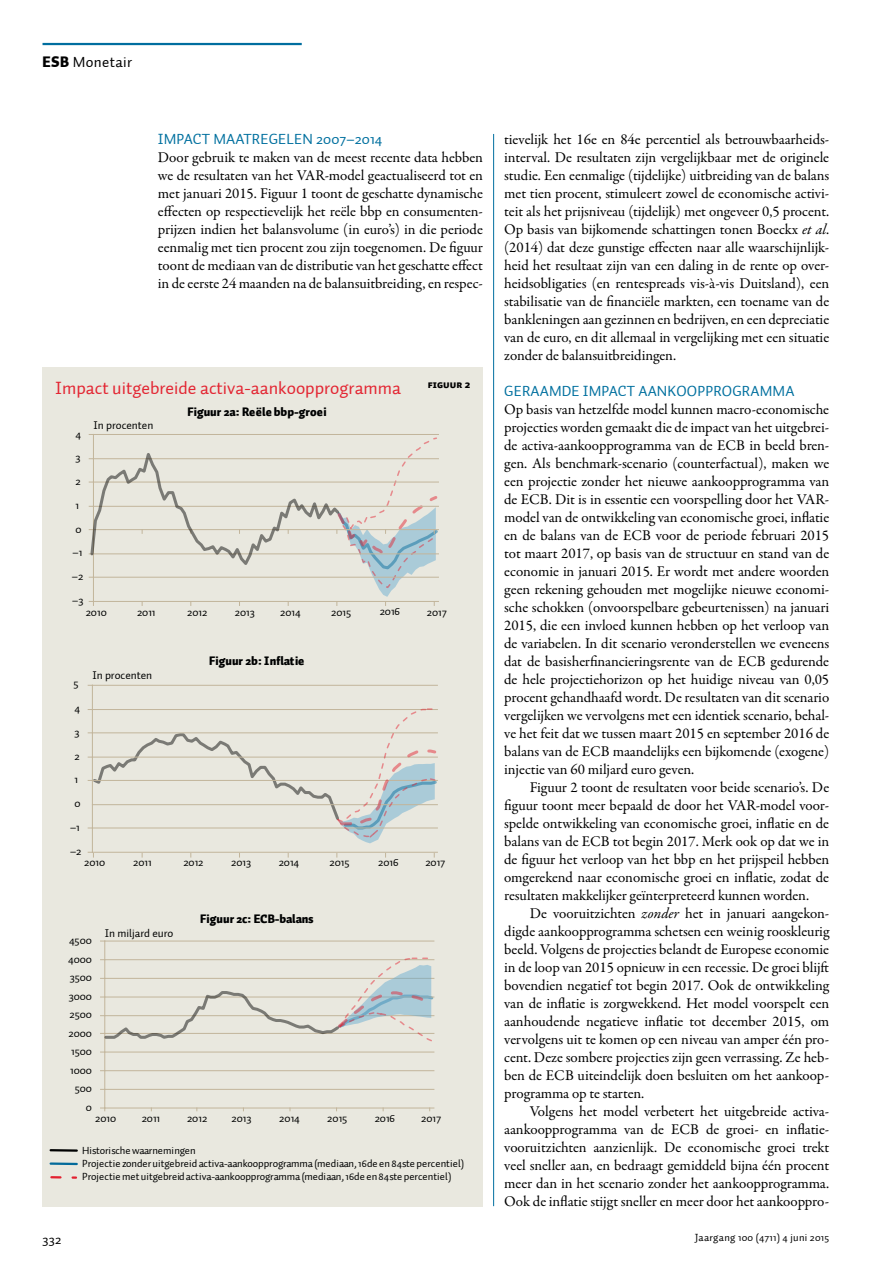
<style>
.page{position:relative;width:893px;height:1263px;background:#fff}
.page>*{position:absolute;margin:0;border:0;box-sizing:border-box;transform-origin:0 0}
.t1{font:18px "Auto 1";color:#e32532}
.t2{font:15px/18px "Garamond Premr Pro";letter-spacing:-.005em;color:#000;text-align:justify}
.t3{font:15px "Auto 1";letter-spacing:.01em;color:#00709f}
.t4{font:15px "Auto 1";letter-spacing:.025em;color:#000}
.t5{font:13.5px "Auto 1";color:#000}
.t6{font:900 12.15px "Auto 1";color:#000101}
.t7{font:11.4px "Auto 1";color:#000101}
.t8{font:10.65px/13.4px "Auto 1";letter-spacing:-.005em;color:#000101}
.t9{font:10.5px "Auto 1";letter-spacing:.025em;color:#000}
.t10{font:10.5px "Auto 1 Black Sm Cp";color:#000}
.s1{font-weight:900}
.s2{font-style:italic}
</style>
<div class="page">
<hr style="left:43px;top:43px;width:259px;height:2px;background:#006e9f">
<hr style="left:493px;top:134px;width:1px;height:1072px;background:#006e9f">
<div style="left:43px;top:367px;width:440px;height:839px;background:#e9e8df"></div>
<hr style="left:92px;top:685px;width:345px;height:1px;background:#c2b59b">
<hr style="left:92px;top:852px;width:345px;height:1px;background:#c2b59b">
<hr style="left:92px;top:685px;width:1px;height:167px;background:#c2b59b">
<hr style="left:105px;top:941px;width:329px;height:1px;background:#c2b59b">
<hr style="left:105px;top:959px;width:329px;height:1px;background:#c2b59b">
<hr style="left:105px;top:978px;width:329px;height:1px;background:#c2b59b">
<hr style="left:105px;top:997px;width:329px;height:1px;background:#c2b59b">
<hr style="left:105px;top:1015px;width:329px;height:1px;background:#c2b59b">
<hr style="left:105px;top:1033px;width:329px;height:1px;background:#c2b59b">
<hr style="left:105px;top:1052px;width:329px;height:1px;background:#c2b59b">
<hr style="left:105px;top:1070px;width:329px;height:1px;background:#c2b59b">
<hr style="left:105px;top:1089px;width:329px;height:1px;background:#c2b59b">
<hr style="left:104px;top:941px;width:1px;height:167px;background:#c2b59b">
<hr style="left:105px;top:1108px;width:329px;height:1px;background:#c2b59b">
<hr style="left:51px;top:1162px;width:26px;height:3px;background:#046b9b">
<svg style="left:51px;top:1176px;width:25px;height:3px"></svg>
<hr style="left:51px;top:1149px;width:26px;height:3px;background:#000101">
<svg style="left:101px;top:957px;width:332px;height:84px"></svg>
<svg style="left:88px;top:708px;width:349px;height:135px"></svg>
<svg style="left:89px;top:434px;width:349px;height:171px"></svg>
<p class="t4" style="left:43px;top:53px;width:91px"><span class="s1">ESB</span> Monetair</p>
<p class="t3" style="left:158px;top:130px;width:226px">IMPACT MAATREGELEN 2007–2014</p>
<p class="t2" style="left:158px;top:149px;width:327px">Door gebruik te maken van de meest recente data hebben we de resultaten van het VAR-model geactualiseerd tot en met januari 2015. Figuur 1 toont de geschatte dynamische effecten op respectievelijk het reële bbp en consumenten&shy;prijzen indien het balansvolume (in euro’s) in die periode eenmalig met tien procent zou zijn toegenomen. De figuur toont de mediaan van de distributie van het geschatte effect in de eerste 24 maanden na de balansuitbreiding, en respec-</p>
<p class="t1" style="left:55px;top:377px;width:347px">Impact uitgebreide activa-aankoopprogramma</p>
<p class="t10" style="left:428px;top:379px;width:44px">FIGUUR 2</p>
<p class="t7" style="left:76px;top:427px;width:7px">4</p>
<p class="t7" style="left:76px;top:450px;width:7px">3</p>
<p class="t7" style="left:76px;top:474px;width:7px">2</p>
<p class="t7" style="left:76px;top:498px;width:5px">1</p>
<p class="t7" style="left:76px;top:522px;width:8px">0</p>
<p class="t7" style="left:73px;top:545px;width:11px">–1</p>
<p class="t7" style="left:72px;top:569px;width:13px">–2</p>
<p class="t7" style="left:72px;top:593px;width:13px">–3</p>
<p class="t7" style="left:93px;top:418px;width:61px">In procenten</p>
<p class="t6" style="left:187px;top:404px;width:141px">Figuur 2a: Reële bbp-groei</p>
<p class="t7" style="left:86px;top:605px;width:23px">2010</p>
<p class="t7" style="left:137px;top:605px;width:20px">2011</p>
<p class="t7" style="left:187px;top:605px;width:22px">2012</p>
<p class="t7" style="left:235px;top:605px;width:22px">2013</p>
<p class="t7" style="left:280px;top:605px;width:22px">2014</p>
<p class="t7" style="left:331px;top:605px;width:22px">2015</p>
<p class="t7" style="left:380px;top:604px;width:22px">2016</p>
<p class="t7" style="left:427px;top:605px;width:22px">2017</p>
<p class="t7" style="left:73px;top:676px;width:7px">5</p>
<p class="t7" style="left:74px;top:701px;width:7px">4</p>
<p class="t7" style="left:74px;top:725px;width:7px">3</p>
<p class="t7" style="left:74px;top:749px;width:7px">2</p>
<p class="t7" style="left:74px;top:772px;width:5px">1</p>
<p class="t7" style="left:74px;top:796px;width:8px">0</p>
<p class="t7" style="left:70px;top:820px;width:11px">–1</p>
<p class="t7" style="left:70px;top:844px;width:13px">–2</p>
<p class="t7" style="left:92px;top:668px;width:61px">In procenten</p>
<p class="t6" style="left:209px;top:653px;width:96px">Figuur 2b: Inflatie</p>
<p class="t7" style="left:84px;top:855px;width:23px">2010</p>
<p class="t7" style="left:133px;top:855px;width:20px">2011</p>
<p class="t7" style="left:183px;top:855px;width:22px">2012</p>
<p class="t7" style="left:231px;top:855px;width:22px">2013</p>
<p class="t7" style="left:279px;top:855px;width:22px">2014</p>
<p class="t7" style="left:330px;top:855px;width:22px">2015</p>
<p class="t7" style="left:378px;top:855px;width:22px">2016</p>
<p class="t7" style="left:425px;top:855px;width:22px">2017</p>
<p class="t7" style="left:69px;top:933px;width:24px">4500</p>
<p class="t7" style="left:68px;top:952px;width:25px">4000</p>
<p class="t7" style="left:70px;top:970px;width:24px">3500</p>
<p class="t7" style="left:69px;top:989px;width:25px">3000</p>
<p class="t7" style="left:70px;top:1007px;width:24px">2500</p>
<p class="t7" style="left:69px;top:1026px;width:25px">2000</p>
<p class="t7" style="left:71px;top:1044px;width:22px">1500</p>
<p class="t7" style="left:70px;top:1063px;width:23px">1000</p>
<p class="t7" style="left:75px;top:1081px;width:19px">500</p>
<p class="t7" style="left:86px;top:1099px;width:8px">0</p>
<p class="t7" style="left:105px;top:926px;width:70px">In miljard euro</p>
<p class="t6" style="left:200px;top:911px;width:115px">Figuur 2c: ECB-balans</p>
<p class="t7" style="left:95px;top:1111px;width:23px">2010</p>
<p class="t7" style="left:142px;top:1111px;width:20px">2011</p>
<p class="t7" style="left:187px;top:1111px;width:22px">2012</p>
<p class="t7" style="left:231px;top:1111px;width:22px">2013</p>
<p class="t7" style="left:279px;top:1111px;width:22px">2014</p>
<p class="t7" style="left:327px;top:1111px;width:22px">2015</p>
<p class="t7" style="left:375px;top:1111px;width:22px">2016</p>
<p class="t7" style="left:421px;top:1111px;width:22px">2017</p>
<p class="t8" style="left:82px;top:1143px;width:384px">Historische waarnemingen<br>Projectie zonderuitgebreidactiva-aankoopprogramma(mediaan,16de en84ste percentiel)<br>Projectiemetuitgebreidactiva-aankoopprogramma(mediaan,16de en84ste percentiel)</p>
<p class="t2" style="left:504px;top:131px;width:327px">tievelijk het 16e en 84e percentiel als betrouwbaarheids&shy;interval. De resultaten zijn vergelijkbaar met de originele studie. Een eenmalige (tijdelijke) uitbreiding van de balans met tien procent, stimuleert zowel de economische activi&shy;teit als het prijsniveau (tijdelijk) met ongeveer 0,5 procent.<br>Op basis van bijkomende schattingen tonen Boeckx <span class="s2">et al</span>. (2014) dat deze gunstige effecten naar alle waarschijnlijk&shy;heid het resultaat zijn van een daling in de rente op over&shy;heidsobligaties (en rentespreads vis-à-vis Duitsland), een stabilisatie van de financiële markten, een toename van de bankleningen aan gezinnen en bedrijven, en een depreciatie van de euro, en dit allemaal in vergelijking met een situatie zonder de balansuitbreidingen.</p>
<p class="t3" style="left:504px;top:382px;width:292px">GERAAMDE IMPACT AANKOOPPROGRAMMA</p>
<p class="t2" style="left:504px;top:401px;width:327px">Op basis van hetzelfde model kunnen macro-economische projecties worden gemaakt die de impact van het uitgebrei&shy;de activa-aankoopprogramma van de ECB in beeld bren&shy;gen. Als benchmark-scenario (counterfactual), maken we een projectie zonder het nieuwe aankoopprogramma van de ECB. Dit is in essentie een voorspelling door het VAR&shy;model van de ontwikkeling van economische groei, inflatie en de balans van de ECB voor de periode februari 2015 tot maart 2017, op basis van de structuur en stand van de economie in januari 2015. Er wordt met andere woorden geen rekening gehouden met mogelijke nieuwe economi&shy;sche schokken (onvoorspelbare gebeurtenissen) na januari 2015, die een invloed kunnen hebben op het verloop van de variabelen. In dit scenario veronderstellen we eveneens dat de basisherfinancieringsrente van de ECB gedurende de hele projectiehorizon op het huidige niveau van 0,05 procent gehandhaafd wordt. De resultaten van dit scenario vergelijken we vervolgens met een identiek scenario, behal&shy;ve het feit dat we tussen maart 2015 en september 2016 de balans van de ECB maandelijks een bijkomende (exogene) injectie van 60 miljard euro geven.</p>
<p class="t2" style="left:504px;top:779px;width:326px;text-indent:26px">Figuur 2 toont de resultaten voor beide scenario’s. De figuur toont meer bepaald de door het VAR-model voor&shy;spelde ontwikkeling van economische groei, inflatie en de balans van de ECB tot begin 2017. Merk ook op dat we in de figuur het verloop van het bbp en het prijspeil hebben omgerekend naar economische groei en inflatie, zodat de resultaten makkelijker geïnterpreteerd kunnen worden.</p>
<p class="t2" style="left:504px;top:905px;width:327px;text-indent:26px">De vooruitzichten <span class="s2">zonder</span> het in januari aangekon&shy;digde aankoopprogramma schetsen een weinig rooskleurig beeld. Volgens de projecties belandt de Europese economie in de loop van 2015 opnieuw in een recessie. De groei blijft bovendien negatief tot begin 2017. Ook de ontwikkeling van de inflatie is zorgwekkend. Het model voorspelt een aanhoudende negatieve inflatie tot december 2015, om vervolgens uit te komen op een niveau van amper één pro&shy;cent. Deze sombere projecties zijn geen verrassing. Ze heb&shy;ben de ECB uiteindelijk doen besluiten om het aankoop&shy;programma op te starten.</p>
<p class="t2" style="left:504px;top:1103px;width:327px;text-indent:26px">Volgens het model verbetert het uitgebreide activa&shy;aankoopprogramma van de ECB de groei- en inflatie&shy;vooruitzichten aanzienlijk. De economische groei trekt veel sneller aan, en bedraagt gemiddeld bijna één procent meer dan in het scenario zonder het aankoopprogramma.<br>Ook de inflatie stijgt sneller en meer door het aankooppro-</p>
<p class="t5" style="left:43px;top:1231px;width:21px">332</p>
<p class="t9" style="left:695px;top:1231px;width:136px">Jaargang 100 (4711) 4 juni 2015</p>
</div>
